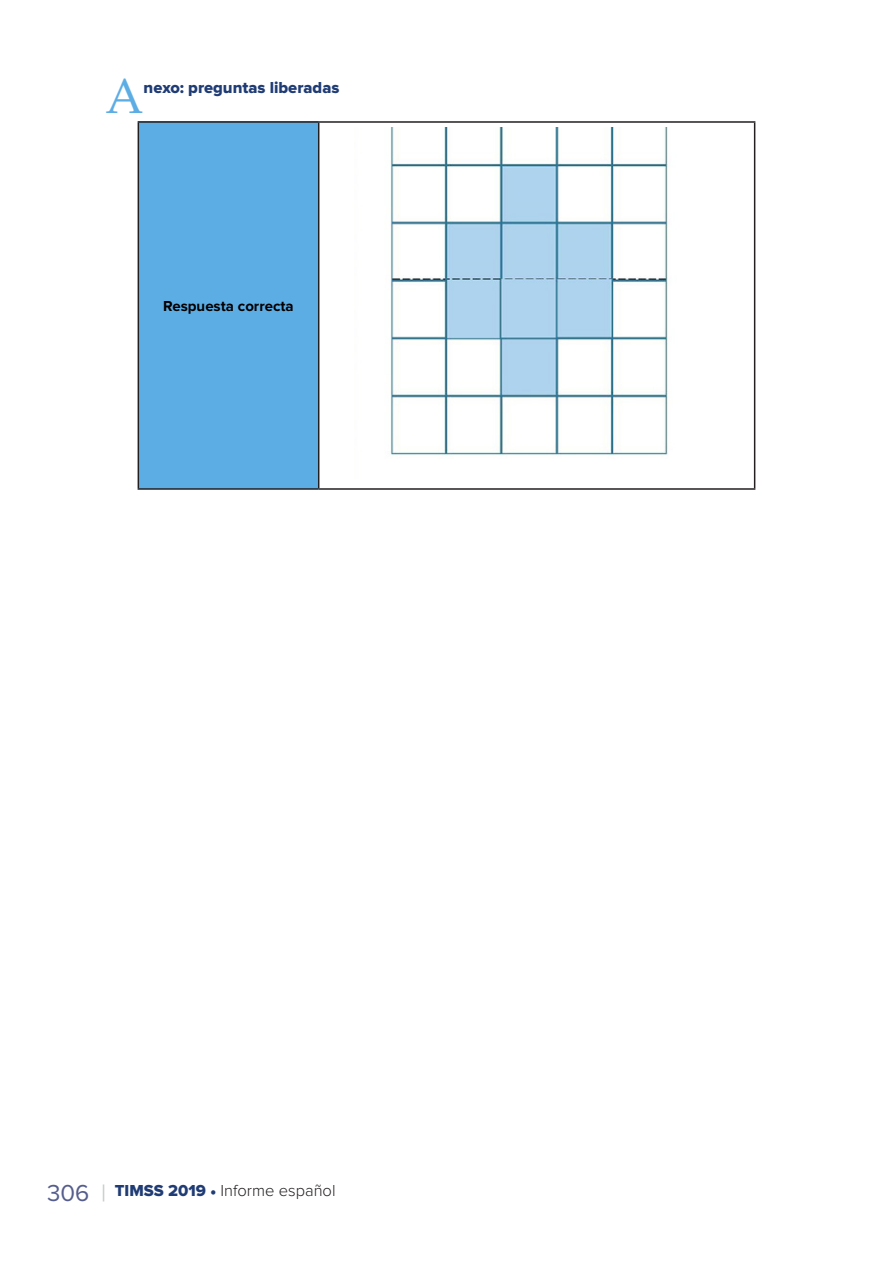
<style>
.page{position:relative;width:893px;height:1263px;background:#fff}
.page>*{position:absolute;margin:0;border:0;box-sizing:border-box;transform-origin:0 0}
.t1{font:49.05px "Palatino Linotype";color:#5dade5}
.t2{font:24px "Proxima Nova";color:#c7c8ca}
.t3{font:300 16.5px "Proxima Nova";color:#231f20}
.t4{font:16.5px "Proxima Nova Extrabld";color:#203c75}
.t5{font:700 15px "Proxima Nova";color:#000}
.s1{font-weight:400;font-size:24px;color:#555d8c}
.s2{font-family:"Proxima Nova Extrabld";font-weight:400;color:#203c75}
.s3{font-family:"Minion Pro";font-weight:400;color:#203c75}
</style>
<div class="page">
<div style="left:138px;top:122px;width:181px;height:367px;background:#5dade5"></div>
<hr style="left:138px;top:121px;width:181px;height:2px;background:#231f20">
<hr style="left:138px;top:123px;width:1px;height:365px;background:#231f20">
<hr style="left:319px;top:121px;width:436px;height:2px;background:#231f20">
<hr style="left:318px;top:123px;width:1px;height:365px;background:#231f20">
<hr style="left:754px;top:123px;width:1px;height:365px;background:#231f20">
<hr style="left:138px;top:488px;width:181px;height:2px;background:#231f20">
<hr style="left:319px;top:488px;width:436px;height:2px;background:#231f20">
<img style="left:390px;top:128px;width:278px;height:327px">
<h1 class="t1" style="left:105px;top:61px;width:40px">A</h1>
<p class="t4" style="left:144px;top:80px;width:197px">nexo: preguntas liberadas</p>
<p class="t5" style="left:163px;top:300px;width:132px">Respuesta correcta</p>
<h2 class="t2" style="left:101px;top:1182px;width:7px">|</h2>
<p class="t3" style="left:47px;top:1181px;width:290px"><span class="s1">306</span> <span class="s2">TIMSS 2019</span> <span class="s3">•</span> Informe español</p>
</div>
